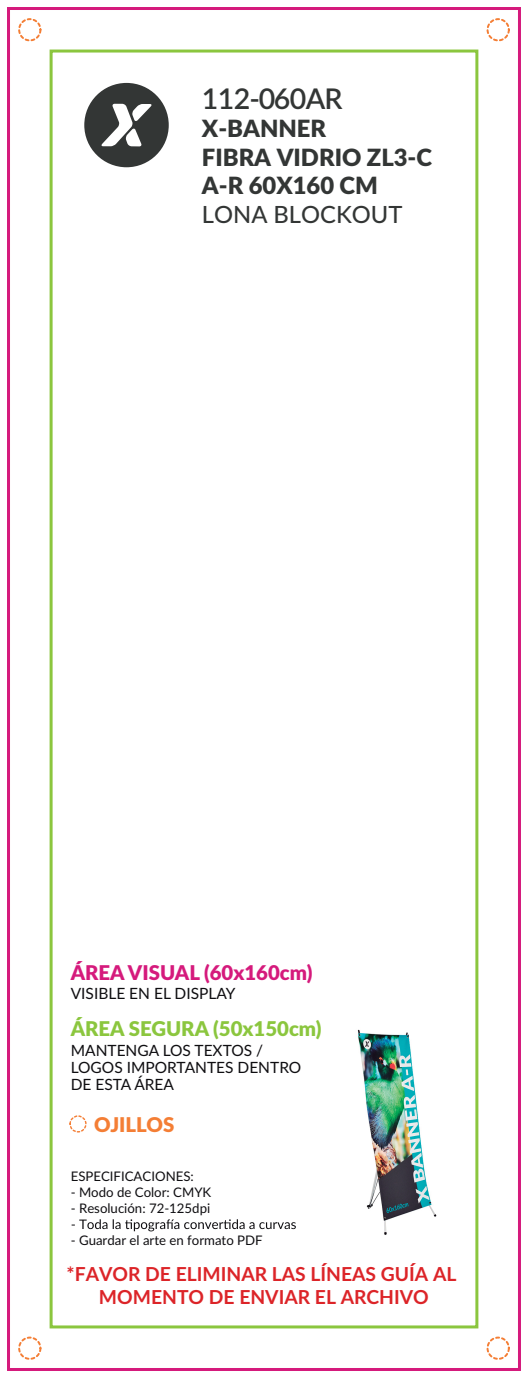
<style>
.page{position:relative;width:528px;height:1378px;background:#fff}
.page>*{position:absolute;margin:0;border:0;box-sizing:border-box;transform-origin:0 0}
.t1{font:600 28.5px "Lato";letter-spacing:-.025em;color:#333635}
.t2{font:900 23.73px/28.5px "Lato";color:#333635}
.t3{font:500 23.73px "Lato";color:#333635}
.t4{font:900 20.31px "Lato";color:#8bc63e}
.t5{font:900 20.31px "Lato";color:#d51a7c}
.t6{font:900 20.31px "Lato";color:#f47e35}
.t7{font:700 19.29px/23.1px "Lato";color:#dc2428;text-align:center}
.t8{font:15.51px/16.8px "Lato";color:#0f0e11}
.t9{font:13.2px "Lato";color:#0f0e11}
</style>
<div class="page">
<div style="left:50px;top:50px;width:428px;height:1278px;border:3px solid #8bc63e"></div>
<div style="left:84px;top:83px;width:85px;height:84px;background:#333635;border-radius:50%"></div>
<svg style="left:101px;top:104px;width:51px;height:42px"></svg>
<svg style="left:72px;top:1219px;width:223px;height:12px"></svg>
<div style="left:69px;top:1115px;width:17px;height:17px;border:1px dashed #f47e35;border-radius:50%"></div>
<div style="left:7px;top:7px;width:513px;height:1364px;border:3px solid #d51a7c"></div>
<div style="left:18px;top:18px;width:23px;height:23px;border:2px dashed #f47e35;border-radius:50%"></div>
<div style="left:486px;top:18px;width:23px;height:23px;border:2px dashed #f47e35;border-radius:50%"></div>
<div style="left:486px;top:1336px;width:23px;height:23px;border:2px dashed #f47e35;border-radius:50%"></div>
<div style="left:18px;top:1336px;width:23px;height:23px;border:2px dashed #f47e35;border-radius:50%"></div>
<img style="left:357px;top:1029px;width:80px;height:206px">
<h1 class="t1" style="left:202px;top:78px;width:142px">112-060AR</h1>
<h2 class="t2" style="left:202px;top:113px;width:231px">X-BANNER<br>FIBRA VIDRIO ZL3-C<br>A-R 60X160 CM</h2>
<h2 class="t3" style="left:202px;top:197px;width:202px">LONA BLOCKOUT</h2>
<h3 class="t5" style="left:71px;top:957px;width:243px">ÁREA VISUAL (60x160cm)</h3>
<p class="t8" style="left:71px;top:984px;width:166px">VISIBLE EN EL DISPLAY</p>
<h3 class="t4" style="left:71px;top:1013px;width:252px">ÁREA SEGURA (50x150cm)</h3>
<p class="t8" style="left:71px;top:1041px;width:232px">MANTENGA LOS TEXTOS /<br>LOGOS IMPORTANTES DENTRO<br>DE ESTA ÁREA</p>
<h3 class="t6" style="left:94px;top:1109px;width:81px">OJILLOS</h3>
<p class="t9" style="left:71px;top:1167px;width:124px">ESPECIFICACIONES:</p>
<p class="t9" style="left:71px;top:1183px;width:142px">- Modo de Color: CMYK</p>
<p class="t9" style="left:71px;top:1199px;width:141px">- Resolución: 72-125dpi</p>
<p class="t9" style="left:71px;top:1230px;width:193px">- Guardar el arte en formato PDF</p>
<h3 class="t7" style="left:67px;top:1261px;width:391px">*FAVOR DE ELIMINAR LAS LÍNEAS GUÍA AL<br>MOMENTO DE ENVIAR EL ARCHIVO</h3>
</div>
